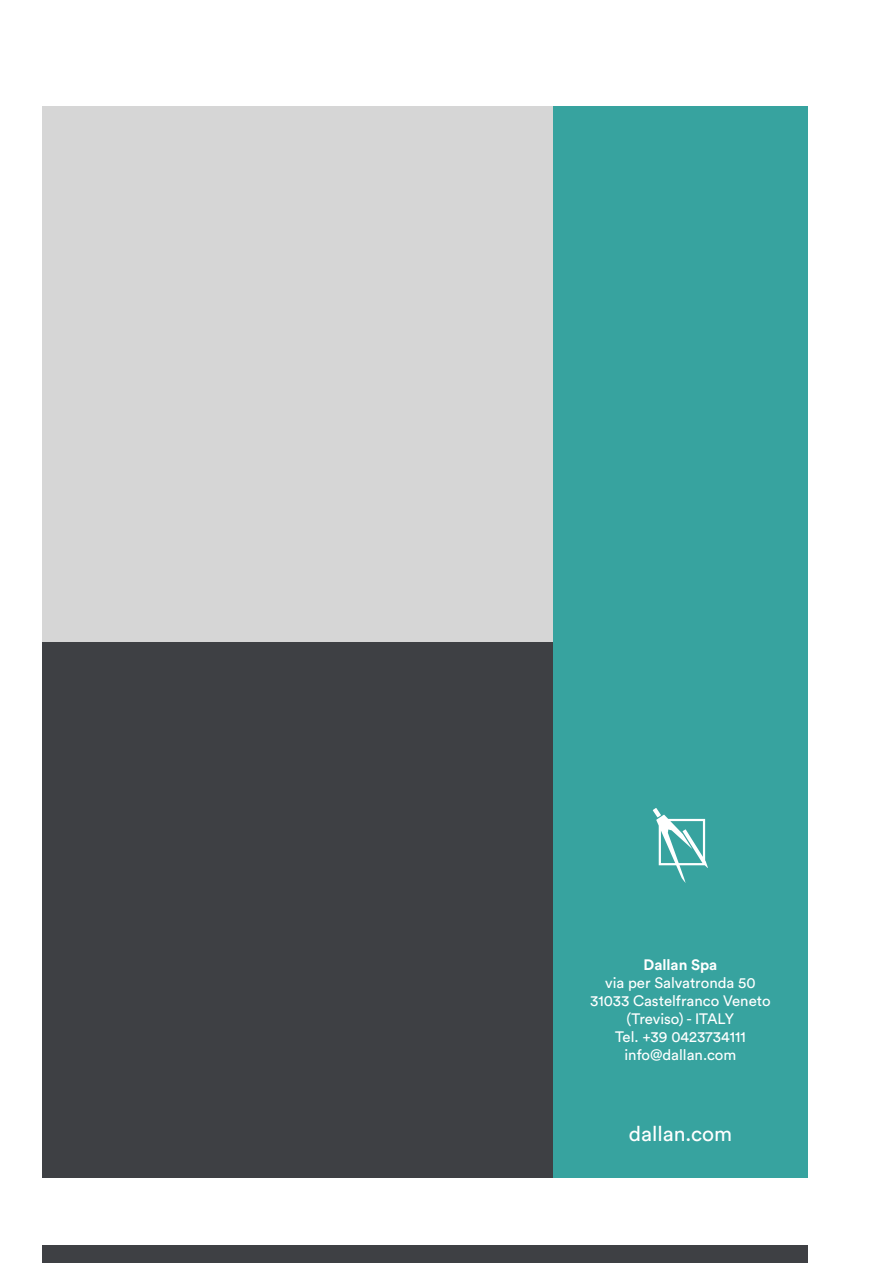
<style>
.page{position:relative;width:893px;height:1263px;background:#fff}
.page>*{position:absolute;margin:0;border:0;box-sizing:border-box;transform-origin:0 0}
.t1{font:21px "Circular Std";color:#fff}
.t2{font:15px/18px "Circular Std";color:#fff;text-align:center}
.t3{font:700 15px "Circular Std";color:#fff}
</style>
<div class="page">
<div style="left:553px;top:106px;width:255px;height:1072px;background:#37a39f"></div>
<div style="left:43px;top:642px;width:510px;height:536px;background:#3e4044"></div>
<div style="left:43px;top:106px;width:510px;height:536px;background:#d6d6d6"></div>
<div style="left:43px;top:1246px;width:765px;height:17px;background:#3e4044"></div>
<svg style="left:653px;top:808px;width:55px;height:75px"></svg>
<p class="t3" style="left:643px;top:955px;width:75px">Dallan Spa</p>
<p class="t2" style="left:590px;top:973px;width:182px">via per Salvatronda 50<br>31033 Castelfranco Veneto (Treviso) - ITALY<br>Tel. +39 0423734111 info@dallan.com</p>
<h1 class="t1" style="left:629px;top:1121px;width:105px">dallan.com</h1>
</div>
